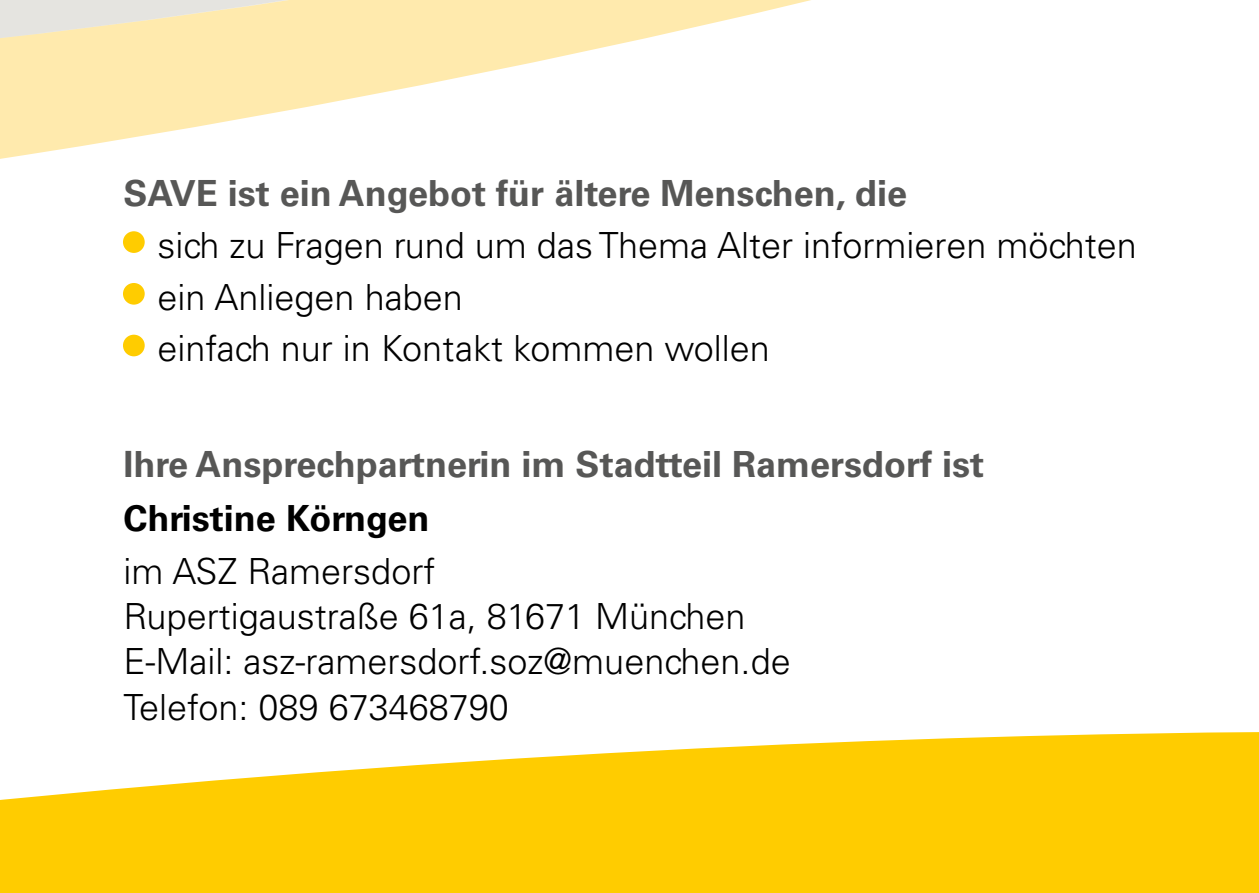
<style>
.page{position:relative;width:1259px;height:893px;background:#fff}
.page>*{position:absolute;margin:0;border:0;box-sizing:border-box;transform-origin:0 0}
.Fließtext{font:300 36px/45px "Univers LT Std";color:#000}
.Fließtext_eingerückt{font:300 36px "Univers LT Std";color:#000}
.Fließtext-2{font:700 36px "Univers LT Std";color:#575756}
.Fließtext-3{font:700 36px "Univers LT Std";color:#000}
.s1{font-weight:700;font-size:60px;color:#fc0}
</style>
<div class="page">
<svg style="left:0;top:732px;width:1259px;height:161px;fill:#fc0"></svg>
<svg style="left:0;top:0;width:811px;height:159px"></svg>
<p class="Fließtext-2" style="left:123px;top:172px;width:785px">SAVE ist ein Angebot für ältere Menschen, die</p>
<p class="Fließtext_eingerückt" style="left:123px;top:223px;width:1015px"><span class="s1">•</span> sich zu Fragen rund um das Thema Alter informieren möchten</p>
<p class="Fließtext_eingerückt" style="left:123px;top:275px;width:341px"><span class="s1">•</span> ein Anliegen haben</p>
<p class="Fließtext_eingerückt" style="left:123px;top:327px;width:648px"><span class="s1">•</span> einfach nur in Kontakt kommen wollen</p>
<p class="Fließtext-2" style="left:123px;top:444px;width:862px">Ihre Ansprechpartnerin im Stadtteil Ramersdorf ist</p>
<p class="Fließtext-3" style="left:123px;top:497px;width:307px">Christine Körngen</p>
<p class="Fließtext" style="left:123px;top:549px;width:669px">im ASZ Ramersdorf<br>Rupertigaustraße 61a, 81671 München<br>E-Mail: asz-ramersdorf.soz@muenchen.de<br>Telefon: 089 673468790</p>
</div>
